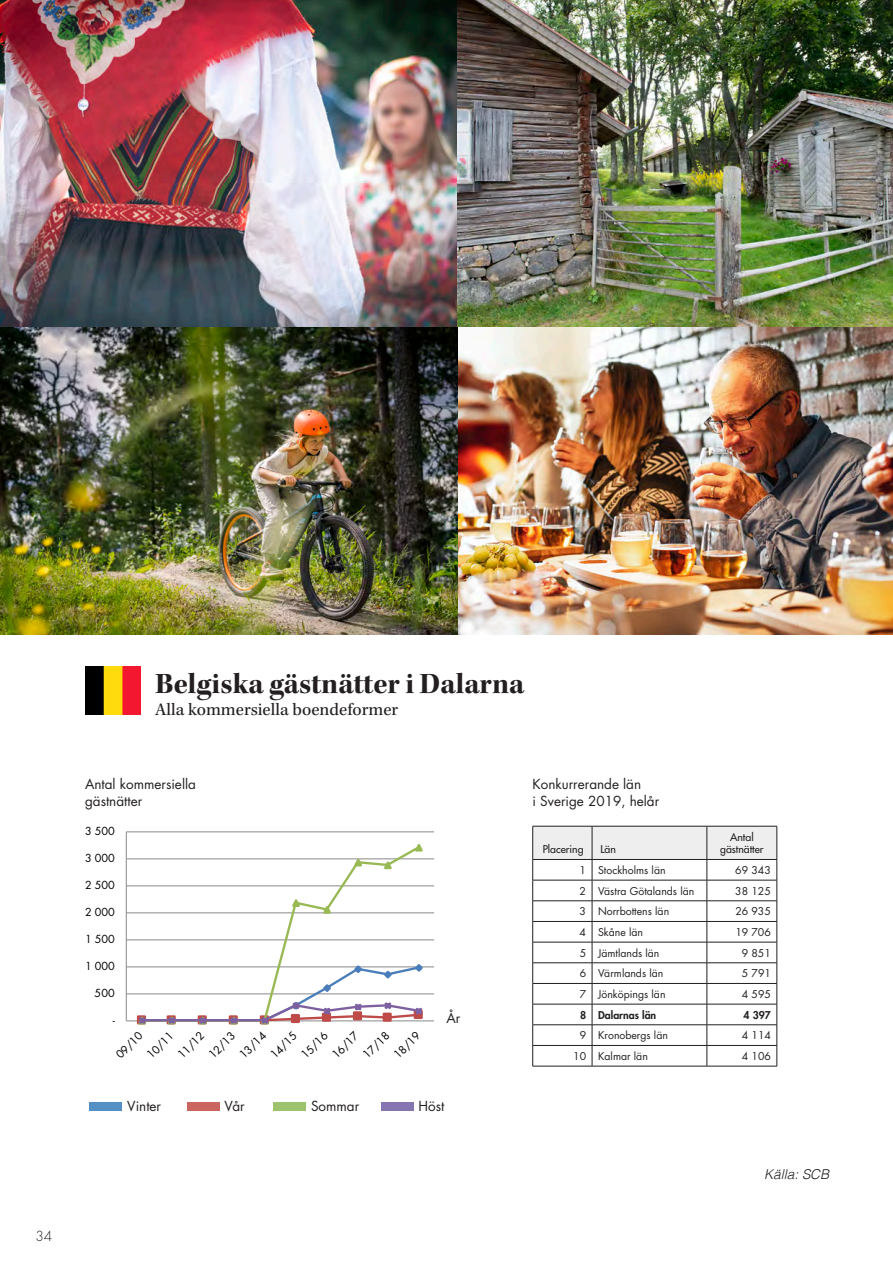
<style>
.page{position:relative;width:893px;height:1263px;background:#fff}
.page>*{position:absolute;margin:0;border:0;box-sizing:border-box;transform-origin:0 0}
.Mellanrubrik{font:30px "Kepler Std Bold Subh";letter-spacing:.005em;color:#231f20}
.Brödtext{font:18px "Kepler Std";color:#231f20}
.t1{font:italic 300 13.65px "Helvetica";color:#231f20}
.Diagramtext{font:13.5px/16.2px "Futura Std";color:#231f20}
.t2{font:300 13.5px "Futura Std";color:#231f20}
.t3{font:10.8px "Futura Std";letter-spacing:.01em;color:#000}
.Mellanrubrik-2{font:10.5px "Futura Std";color:#231f20}
.Mellanrubrik-3{font:500 10.5px "Futura Std";color:#231f20}
.Mellanrubrik-4{font:800 10.5px "Futura Std";color:#231f20}
</style>
<div class="page">
<img style="left:85px;top:666px;width:55px;height:48px">
<img style="left:0;top:0;width:893px;height:328px">
<img style="left:457px;top:328px;width:436px;height:306px">
<svg style="left:532px;top:827px;width:246px;height:239px"></svg>
<hr style="left:532px;top:1066px;width:60px;height:1px;background:#231f20">
<hr style="left:592px;top:1066px;width:115px;height:1px;background:#231f20">
<hr style="left:707px;top:1066px;width:70px;height:1px;background:#231f20">
<hr style="left:532px;top:826px;width:60px;height:1px;background:#231f20">
<hr style="left:532px;top:826px;width:1px;height:33px;background:#231f20">
<hr style="left:592px;top:826px;width:115px;height:1px;background:#231f20">
<hr style="left:592px;top:826px;width:1px;height:33px;background:#231f20">
<hr style="left:707px;top:826px;width:70px;height:1px;background:#231f20">
<hr style="left:707px;top:826px;width:1px;height:33px;background:#231f20">
<hr style="left:777px;top:826px;width:1px;height:33px;background:#231f20">
<div style="left:89px;top:1102px;width:33px;height:8px;background:#5490c4"></div>
<div style="left:273px;top:1102px;width:33px;height:8px;background:#9ec36f"></div>
<div style="left:187px;top:1102px;width:32px;height:8px;background:#ca665f"></div>
<div style="left:382px;top:1102px;width:32px;height:8px;background:#8576b1"></div>
<img style="left:0;top:328px;width:457px;height:306px">
<svg style="left:125px;top:831px;width:309px;height:194px"></svg>
<p class="t2" style="left:35px;top:1228px;width:18px">34</p>
<p class="Mellanrubrik" style="left:155px;top:666px;width:371px">Belgiska gästnätter i Dalarna</p>
<p class="Brödtext" style="left:155px;top:699px;width:245px">Alla kommersiella boendeformer</p>
<p class="Diagramtext" style="left:85px;top:776px;width:112px">Antal kommersiella gästnätter</p>
<p class="t3" style="left:85px;top:824px;width:31px">3 500</p>
<p class="t3" style="left:85px;top:851px;width:31px">3 000</p>
<p class="t3" style="left:85px;top:878px;width:31px">2 500</p>
<p class="t3" style="left:85px;top:905px;width:31px">2 000</p>
<p class="t3" style="left:85px;top:932px;width:31px">1 500</p>
<p class="t3" style="left:85px;top:959px;width:31px">1 000</p>
<p class="t3" style="left:95px;top:986px;width:22px">500</p>
<p class="t3" style="left:113px;top:1013px;width:4px">-</p>
<p class="t3" style="left:113px;top:1052px;width:34px;rotate:-45deg">09/10</p>
<p class="t3" style="left:144px;top:1052px;width:34px;rotate:-45deg">10/11</p>
<p class="t3" style="left:175px;top:1052px;width:34px;rotate:-45deg">11/12</p>
<p class="t3" style="left:206px;top:1052px;width:34px;rotate:-45deg">12/13</p>
<p class="t3" style="left:237px;top:1052px;width:34px;rotate:-45deg">13/14</p>
<p class="t3" style="left:267px;top:1052px;width:34px;rotate:-45deg">14/15</p>
<p class="t3" style="left:298px;top:1052px;width:34px;rotate:-45deg">15/16</p>
<p class="t3" style="left:329px;top:1052px;width:34px;rotate:-45deg">16/17</p>
<p class="t3" style="left:360px;top:1052px;width:34px;rotate:-45deg">17/18</p>
<p class="t3" style="left:391px;top:1052px;width:34px;rotate:-45deg">18/19</p>
<p class="Diagramtext" style="left:446px;top:1010px;width:15px">År</p>
<p class="Diagramtext" style="left:127px;top:1098px;width:35px">Vinter</p>
<p class="Diagramtext" style="left:225px;top:1098px;width:22px">Vår</p>
<p class="Diagramtext" style="left:311px;top:1098px;width:50px">Sommar</p>
<p class="Diagramtext" style="left:418px;top:1098px;width:27px">Höst</p>
<p class="Diagramtext" style="left:532px;top:776px;width:110px">Konkurrerande län</p>
<p class="Diagramtext" style="left:532px;top:793px;width:128px">i Sverige 2019, helår</p>
<p class="Mellanrubrik-3" style="left:543px;top:843px;width:42px">Placering</p>
<p class="Mellanrubrik-3" style="left:601px;top:843px;width:17px">Län</p>
<p class="Mellanrubrik-3" style="left:730px;top:830px;width:25px">Antal</p>
<p class="Mellanrubrik-3" style="left:720px;top:843px;width:45px">gästnätter</p>
<p class="Mellanrubrik-2" style="left:580px;top:863px;width:8px">1</p>
<p class="Mellanrubrik-2" style="left:598px;top:863px;width:69px">Stockholms län</p>
<p class="Mellanrubrik-2" style="left:735px;top:863px;width:37px">69 343</p>
<p class="Mellanrubrik-2" style="left:580px;top:884px;width:8px">2</p>
<p class="Mellanrubrik-2" style="left:598px;top:884px;width:98px">Västra Götalands län</p>
<p class="Mellanrubrik-2" style="left:735px;top:884px;width:37px">38 125</p>
<p class="Mellanrubrik-2" style="left:580px;top:905px;width:8px">3</p>
<p class="Mellanrubrik-2" style="left:598px;top:905px;width:73px">Norrbottens län</p>
<p class="Mellanrubrik-2" style="left:735px;top:905px;width:37px">26 935</p>
<p class="Mellanrubrik-2" style="left:580px;top:925px;width:8px">4</p>
<p class="Mellanrubrik-2" style="left:598px;top:925px;width:47px">Skåne län</p>
<p class="Mellanrubrik-2" style="left:735px;top:925px;width:37px">19 706</p>
<p class="Mellanrubrik-2" style="left:580px;top:946px;width:8px">5</p>
<p class="Mellanrubrik-2" style="left:598px;top:946px;width:63px">Jämtlands län</p>
<p class="Mellanrubrik-2" style="left:742px;top:946px;width:31px">9 851</p>
<p class="Mellanrubrik-2" style="left:580px;top:967px;width:8px">6</p>
<p class="Mellanrubrik-2" style="left:598px;top:967px;width:67px">Värmlands län</p>
<p class="Mellanrubrik-2" style="left:742px;top:967px;width:31px">5 791</p>
<p class="Mellanrubrik-2" style="left:580px;top:987px;width:8px">7</p>
<p class="Mellanrubrik-2" style="left:598px;top:987px;width:69px">Jönköpings län</p>
<p class="Mellanrubrik-2" style="left:742px;top:987px;width:31px">4 595</p>
<p class="Mellanrubrik-4" style="left:580px;top:1008px;width:8px">8</p>
<p class="Mellanrubrik-4" style="left:598px;top:1008px;width:60px">Dalarnas län</p>
<p class="Mellanrubrik-4" style="left:744px;top:1008px;width:29px">4 397</p>
<p class="Mellanrubrik-2" style="left:580px;top:1029px;width:8px">9</p>
<p class="Mellanrubrik-2" style="left:598px;top:1029px;width:71px">Kronobergs län</p>
<p class="Mellanrubrik-2" style="left:742px;top:1029px;width:31px">4 114</p>
<p class="Mellanrubrik-2" style="left:573px;top:1049px;width:14px">10</p>
<p class="Mellanrubrik-2" style="left:598px;top:1049px;width:51px">Kalmar län</p>
<p class="Mellanrubrik-2" style="left:742px;top:1049px;width:31px">4 106</p>
<p class="t1" style="left:764px;top:1163px;width:66px">Källa: SCB</p>
</div>
